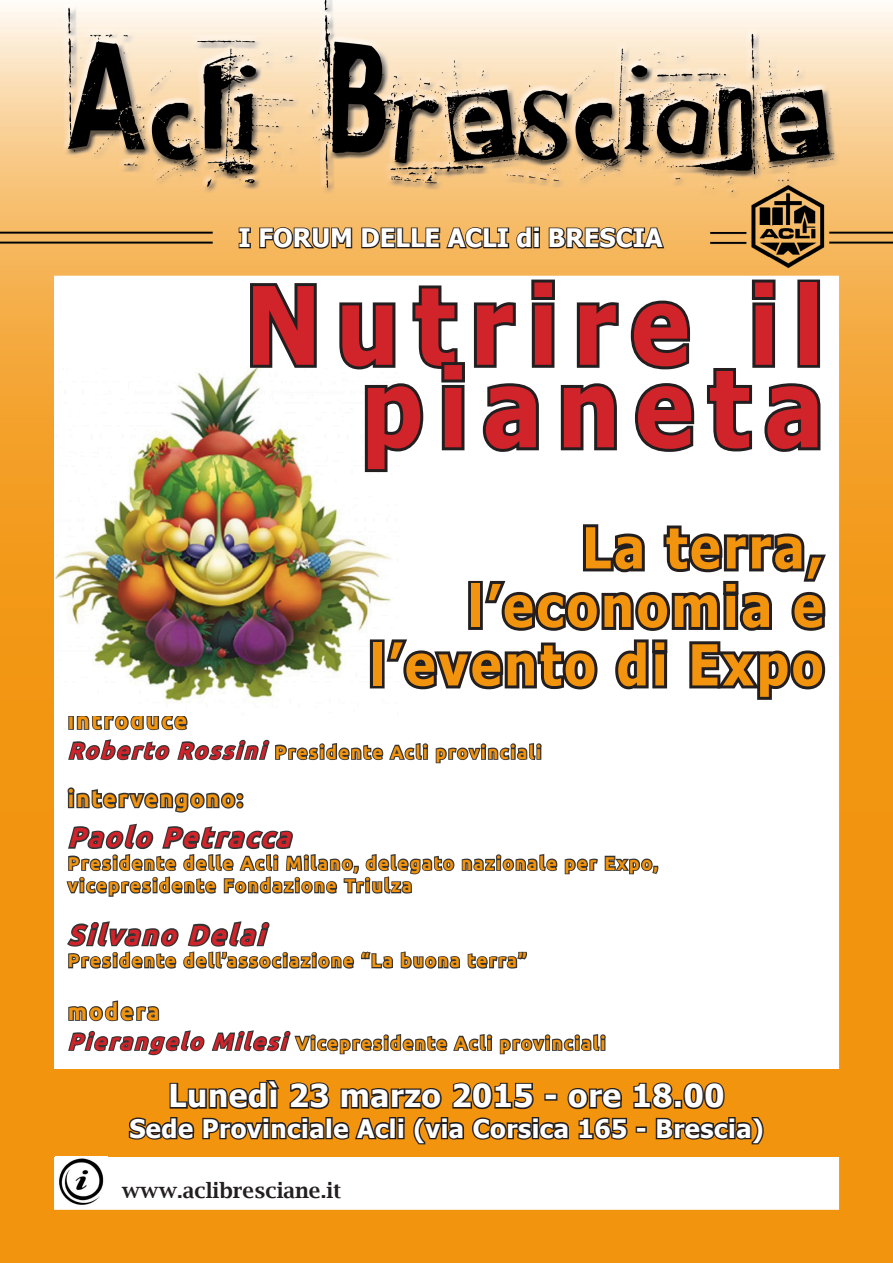
<style>
.page{position:relative;width:893px;height:1263px;background:#fff}
.page>*{position:absolute;margin:0;border:0;box-sizing:border-box;transform-origin:0 0}
.t1{font:700 108.3px/82.5px "Tahoma";letter-spacing:.16em;color:#d1232a;text-align:right;scale:.9 1}
.t2{font:700 56.55px "Tahoma";letter-spacing:.06em;color:#f2940e;scale:.9 1}
.t3{font:700 31.5px "Tahoma";letter-spacing:.02em;color:#fff}
.t4{font:italic 700 27.75px "Ubuntu";color:#d1232a}
.t5{font:700 25.5px "Tahoma";letter-spacing:.02em;color:#fff}
.t6{font:700 25.5px "Tahoma";color:#fff}
.t7{font:700 23.1px "Ubuntu";letter-spacing:.09em;color:#f2940e}
.t8{font:600 21px "Lucida Bright";color:#231f20}
.t9{font:700 18.6px/22.5px "Ubuntu";letter-spacing:.09em;color:#f2940e}
.s1{font-style:italic;font-size:23.1px;color:#d1232a}
</style>
<div class="page">
<img style="left:0;top:0;width:893px;height:1263px">
<div style="left:51px;top:1070px;width:794px;height:87px;background:#f2940e"></div>
<img style="left:56px;top:1157px;width:52px;height:49px">
<svg style="left:128px;top:1080px;width:636px;height:65px"></svg>
<svg style="left:238px;top:226px;width:14px;height:23px"></svg>
<svg style="left:258px;top:224px;width:95px;height:26px;background:#9a7645"></svg>
<svg style="left:360px;top:226px;width:180px;height:24px;background:#997544"></svg>
<svg style="left:548px;top:226px;width:118px;height:24px;background:#8f6d41"></svg>
<svg style="left:65px;top:785px;width:181px;height:29px"></svg>
<svg style="left:564px;top:855px;width:96px;height:20px"></svg>
<svg style="left:65px;top:822px;width:493px;height:76px"></svg>
<svg style="left:65px;top:919px;width:329px;height:51px"></svg>
<svg style="left:400px;top:950px;width:129px;height:20px"></svg>
<svg style="left:67px;top:999px;width:541px;height:62px"></svg>
<img style="left:54px;top:368px;width:346px;height:348px">
<svg style="left:247px;top:280px;width:73px;height:91px"></svg>
<svg style="left:628px;top:298px;width:65px;height:75px"></svg>
<svg style="left:336px;top:277px;width:286px;height:198px"></svg>
<svg style="left:632px;top:380px;width:65px;height:75px"></svg>
<svg style="left:704px;top:277px;width:119px;height:179px"></svg>
<img style="left:66px;top:521px;width:764px;height:249px">
<p class="t6" style="left:239px;top:220px;width:425px">I FORUM DELLE ACLI di BRESCIA</p>
<p class="t1" style="left:246px;top:278px;width:644px">Nutrire il pianeta</p>
<p class="t2" style="left:582px;top:508px;width:270px">La terra,</p>
<p class="t2" style="left:468px;top:567px;width:397px">l’economia e</p>
<p class="t2" style="left:370px;top:625px;width:506px">l’evento di Expo</p>
<p class="t7" style="left:68px;top:706px;width:121px">introduce</p>
<p class="t9" style="left:68px;top:740px;width:475px"><span class="s1">Roberto Rossini</span>Presidente Acli provinciali</p>
<p class="t7" style="left:68px;top:784px;width:176px">intervengono:</p>
<p class="t4" style="left:68px;top:820px;width:233px">Paolo Petracca</p>
<p class="t9" style="left:68px;top:851px;width:591px">Presidente delle Acli Milano, delegato nazionale per Expo, vicepresidente Fondazione Triulza</p>
<p class="t4" style="left:68px;top:918px;width:207px">Silvano Delai</p>
<p class="t9" style="left:68px;top:949px;width:460px">Presidente dell’associazione “La buona terra”</p>
<p class="t7" style="left:68px;top:997px;width:93px">modera</p>
<p class="t9" style="left:68px;top:1031px;width:539px"><span class="s1">Pierangelo Milesi</span>Vicepresidente Acli provinciali</p>
<p class="t3" style="left:169px;top:1074px;width:557px">Lunedì 23 marzo 2015 - ore 18.00</p>
<p class="t5" style="left:129px;top:1111px;width:636px">Sede Provinciale Acli (via Corsica 165 - Brescia)</p>
<p class="t8" style="left:122px;top:1178px;width:221px">www.aclibresciane.it</p>
</div>
